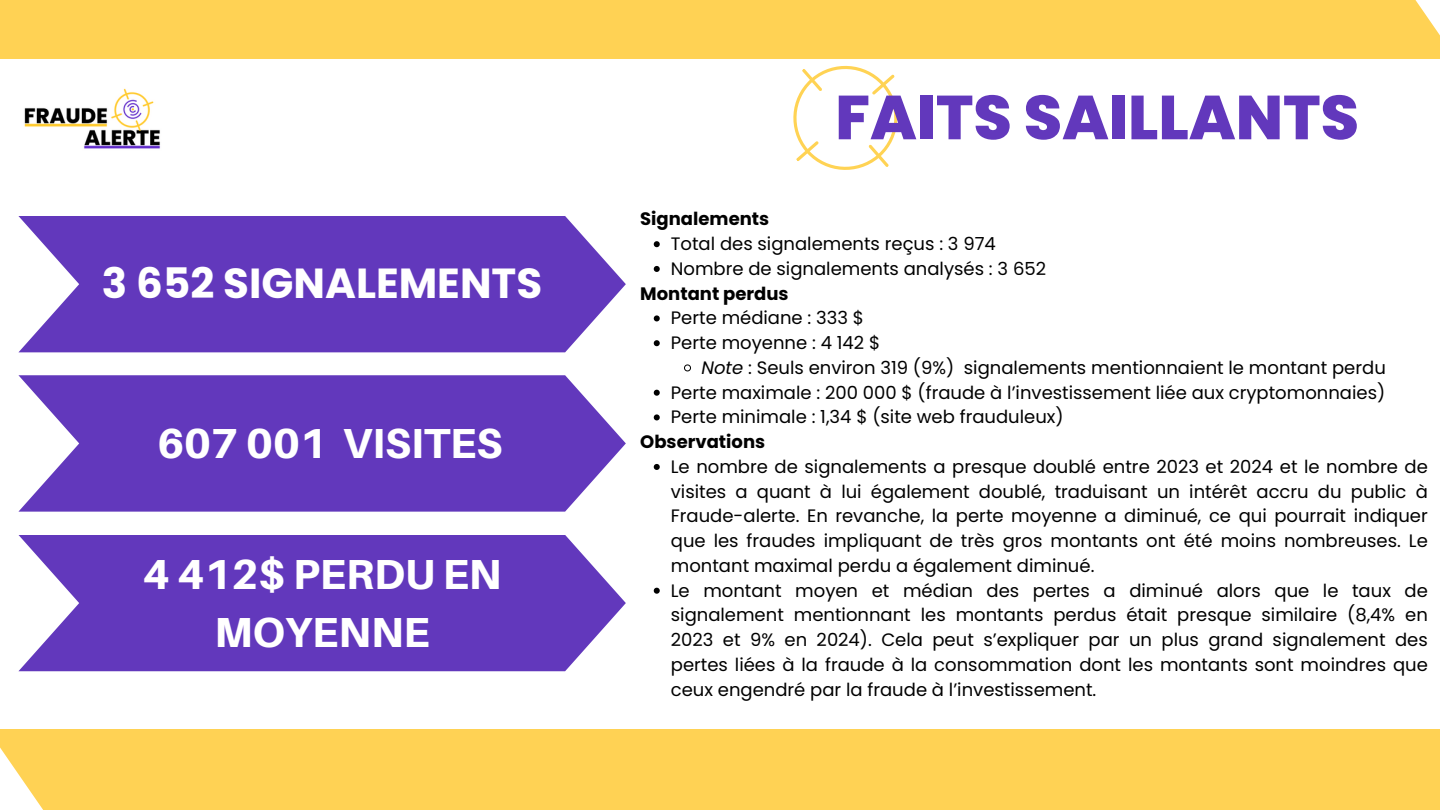
<style>
.page{position:relative;width:1440px;height:810px;background:#fff}
.page>*{position:absolute;margin:0;border:0;box-sizing:border-box;transform-origin:0 0}
.t1{font:800 62px "Poppins";color:#6238bc}
.t2{font:800 42px/58.5px "Aileron";color:#fff;text-align:center}
.t3{font:700 42px "Poppins";color:#fff}
.t4{font:18px/24.8px "Poppins";color:#000;text-align:justify}
.t5{font:700 18px "Poppins";color:#000}
.s1{font-style:italic}
</style>
<div class="page">
<svg style="left:18px;top:216px;width:608px;height:136px;background:#714cc2"></svg>
<svg style="left:18px;top:375px;width:608px;height:137px;background:#724cc3"></svg>
<svg style="left:18px;top:535px;width:608px;height:136px;background:#714cc2"></svg>
<div style="left:0;top:0;width:1440px;height:59px;background:#ffd254"></div>
<div style="left:0;top:729px;width:1440px;height:81px;background:#ffd254"></div>
<svg style="left:793px;top:65px;width:105px;height:105px"></svg>
<svg style="left:654px;top:241px;width:6px;height:6px"></svg>
<svg style="left:654px;top:266px;width:6px;height:6px"></svg>
<svg style="left:654px;top:315px;width:6px;height:6px"></svg>
<svg style="left:654px;top:340px;width:6px;height:6px"></svg>
<svg style="left:684px;top:364px;width:7px;height:8px"></svg>
<svg style="left:654px;top:390px;width:6px;height:6px"></svg>
<svg style="left:654px;top:414px;width:6px;height:6px"></svg>
<svg style="left:654px;top:464px;width:6px;height:6px"></svg>
<svg style="left:654px;top:588px;width:6px;height:6px"></svg>
<img style="left:24px;top:88px;width:136px;height:61px">
<p class="t3" style="left:102px;top:254px;width:442px">3 652 SIGNALEMENTS</p>
<h1 class="t2" style="left:157px;top:414px;width:346px">607 001 VISITES</h1>
<h2 class="t2" style="left:143px;top:544px;width:360px">4 412$ PERDU EN<br>MOYENNE</h2>
<p class="t1" style="left:835px;top:74px;width:525px">FAITS SAILLANTS</p>
<h2 class="t5" style="left:640px;top:207px;width:130px">Signalements</h2>
<h2 class="t4" style="left:671px;top:231px;width:327px">Total des signalements reçus : 3 974</h2>
<h3 class="t4" style="left:671px;top:256px;width:377px">Nombre de signalements analysés : 3 652</h3>
<p class="t5" style="left:640px;top:281px;width:150px">Montant perdus</p>
<p class="t4" style="left:671px;top:306px;width:195px">Perte médiane : 333 $</p>
<h3 class="t4" style="left:671px;top:330px;width:211px">Perte moyenne : 4 142 $</h3>
<p class="t4" style="left:701px;top:355px;width:686px"><span class="s1">Note</span> : Seuls environ 319 (9%) signalements mentionnaient le montant perdu</p>
<p class="t4" style="left:671px;top:380px;width:716px">Perte maximale : 200 000 $ (fraude à l’investissement liée aux cryptomonnaies)</p>
<p class="t4" style="left:671px;top:405px;width:394px">Perte minimale : 1,34 $ (site web frauduleux)</p>
<p class="t5" style="left:640px;top:429px;width:126px">Observations</p>
<p class="t4" style="left:671px;top:454px;width:759px">Le nombre de signalements a presque doublé entre 2023 et 2024 et le nombre de visites a quant à lui également doublé, traduisant un intérêt accru du public à Fraude-alerte. En revanche, la perte moyenne a diminué, ce qui pourrait indiquer que les fraudes impliquant de très gros montants ont été moins nombreuses. Le montant maximal perdu a également diminué.</p>
<h3 class="t4" style="left:671px;top:578px;width:759px">Le montant moyen et médian des pertes a diminué alors que le taux de signalement mentionnant les montants perdus était presque similaire (8,4% en 2023 et 9% en 2024). Cela peut s’expliquer par un plus grand signalement des pertes liées à la fraude à la consommation dont les montants sont moindres que ceux engendré par la fraude à l’investissement.</h3>
</div>
